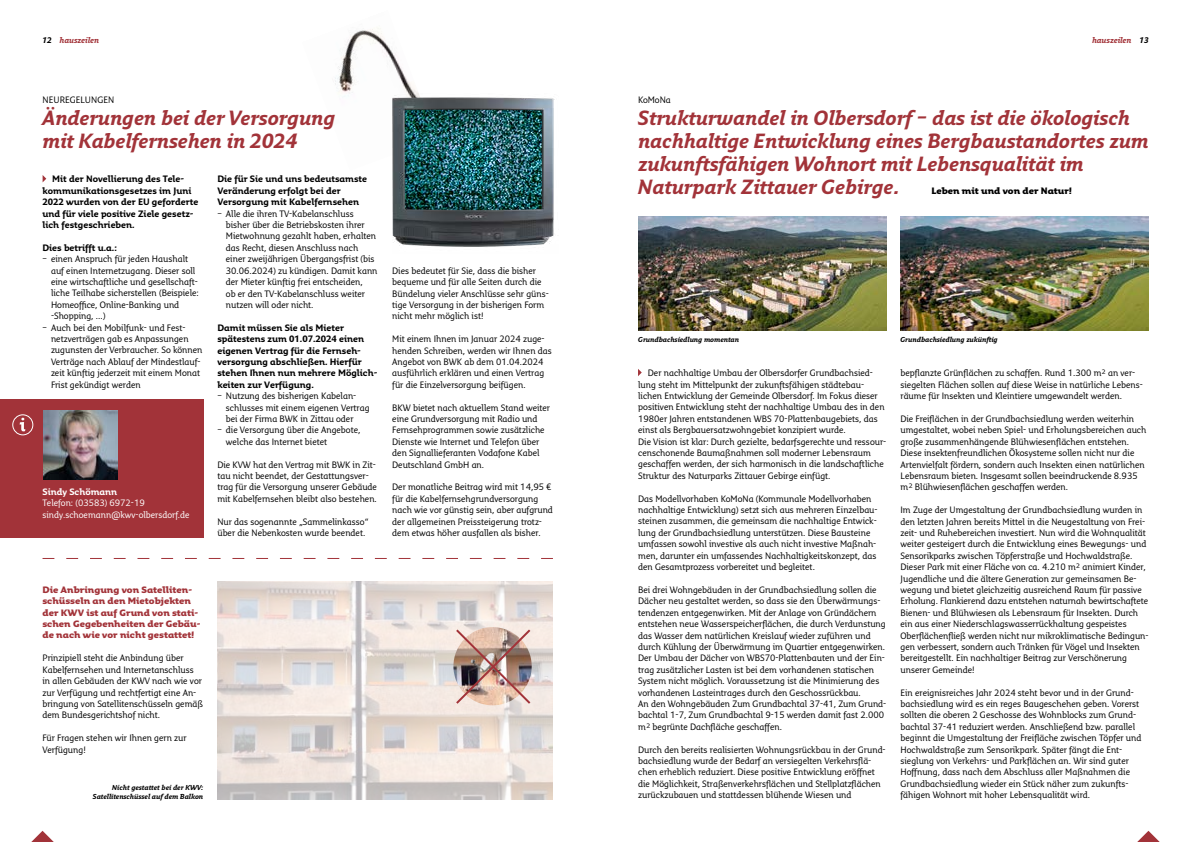
<style>
.page{position:relative;width:1191px;height:842px;background:#fff}
.page>*{position:absolute;margin:0;border:0;box-sizing:border-box;transform-origin:0 0}
.t1{font:italic 700 20px/22.8px "Fresco Informal Sans";color:#a23339}
.t2{font:9px/11.4px "Fresco Informal Sans";color:#000}
.t3{font:700 9px/11.4px "Fresco Informal Sans";color:#000}
.t4{font:900 9px/11.4px "Fresco Informal Sans";color:#a23339}
.t5{font:9px/11.4px "Fresco Informal Sans";color:#fff}
.t6{font:900 9px "Fresco Informal Sans";color:#000}
.t7{font:700 9px "Fresco Informal Sans";color:#fff}
.t8{font:italic 700 8px "Fresco Informal Sans";color:#a23339}
.t9{font:italic 700 7px/9px "Fresco Informal Sans";color:#000;text-align:right}
.s1{color:#000}
</style>
<div class="page">
<svg style="left:31px;top:831px;width:23px;height:11px"></svg>
<svg style="left:1137px;top:831px;width:23px;height:11px"></svg>
<img style="left:335px;top:28px;width:83px;height:69px">
<img style="left:217px;top:581px;width:336px;height:218px">
<svg style="left:43px;top:175px;width:3px;height:7px"></svg>
<div style="left:0;top:399px;width:203px;height:138px;background:#a23339"></div>
<img style="left:43px;top:411px;width:74px;height:68px">
<div style="left:12px;top:414px;width:21px;height:21px;border:1px solid #fff;border-radius:50%"></div>
<svg style="left:20px;top:418px;width:5px;height:13px"></svg>
<svg style="left:638px;top:369px;width:4px;height:7px"></svg>
<svg style="left:43px;top:558px;width:510px;height:1px"></svg>
<img style="left:532px;top:628px;width:11px;height:59px">
<img style="left:454px;top:627px;width:78px;height:79px">
<img style="left:392px;top:93px;width:163px;height:154px">
<img style="left:638px;top:217px;width:248px;height:114px">
<img style="left:900px;top:217px;width:248px;height:114px">
<p class="t8" style="left:43px;top:35px;width:58px"><span class="s1">12</span> hauszeilen</p>
<p class="t8" style="left:1092px;top:35px;width:58px">hauszeilen <span class="s1">13</span></p>
<p class="t2" style="left:43px;top:94px;width:73px">NEUREGELUNGEN</p>
<h1 class="t1" style="left:43px;top:107px;width:294px">Änderungen bei der Versorgung mit Kabelfernsehen in 2024</h1>
<p class="t3" style="left:43px;top:173px;width:157px;text-indent:10px">Mit der Novellierung des Tele&shy;kommunikationsgesetzes im Juni<br>2022 wurden von der EU geforderte und für viele positive Ziele gesetz&shy;lich festgeschrieben.</p>
<p class="t3" style="left:43px;top:242px;width:76px">Dies betrifft u.a.:</p>
<p class="t2" style="left:51px;top:253px;width:149px;text-indent:-9px">– einen Anspruch für jeden Haushalt auf einen Internetzugang. Dieser soll eine wirtschaftliche und gesellschaft&shy;liche Teilhabe sicherstellen (Beispiele:<br>Homeoffice, Online-Banking und -Shopping, …)</p>
<p class="t2" style="left:51px;top:322px;width:153px;text-indent:-9px">– Auch bei den Mobilfunk- und Fest&shy;netzverträgen gab es Anpassungen zugunsten der Verbraucher. So können Verträge nach Ablauf der Mindestlauf&shy;zeit künftig jederzeit mit einem Monat Frist gekündigt werden</p>
<p class="t7" style="left:43px;top:486px;width:76px">Sindy Schömann</p>
<p class="t5" style="left:43px;top:497px;width:148px">Telefon: (03583) 6972-19 sindy.schoemann@kwv-olbersdorf.de</p>
<p class="t3" style="left:217px;top:173px;width:151px">Die für Sie und uns bedeutsamste<br>Veränderung erfolgt bei der<br>Versorgung mit Kabelfernsehen</p>
<p class="t2" style="left:226px;top:208px;width:153px;text-indent:-9px">– Alle die ihren TV-Kabelanschluss bisher über die Betriebskosten ihrer Mietwohnung gezahlt haben, erhalten das Recht, diesen Anschluss nach einer zweijährigen Übergangsfrist (bis 30.06.2024) zu kündigen. Damit kann der Mieter künftig frei entscheiden,<br>ob er den TV-Kabelanschluss weiter nutzen will oder nicht.</p>
<p class="t3" style="left:217px;top:322px;width:161px">Damit müssen Sie als Mieter spätestens zum 01.07.2024 einen eigenen Vertrag für die Fernseh&shy;versorgung abschließen. Hierfür stehen Ihnen nun mehrere Möglich&shy;keiten zur Verfügung.</p>
<p class="t2" style="left:226px;top:390px;width:145px;text-indent:-9px">– Nutzung des bisherigen Kabelan&shy;schlusses mit einem eigenen Vertrag bei der Firma BWK in Zittau oder</p>
<p class="t2" style="left:226px;top:424px;width:136px;text-indent:-9px">– die Versorgung über die Angebote, welche das Internet bietet</p>
<p class="t2" style="left:217px;top:458px;width:161px">Die KVW hat den Vertrag mit BWK in Zit&shy;tau nicht beendet, der Gestattungsver&shy;trag für die Versorgung unserer Gebäude mit Kabelfernsehen bleibt also bestehen.</p>
<p class="t2" style="left:217px;top:515px;width:153px">Nur das sogenannte „Sammelinkasso“ über die Nebenkosten wurde beendet.</p>
<p class="t2" style="left:392px;top:265px;width:158px">Dies bedeutet für Sie, dass die bisher bequeme und für alle Seiten durch die Bündelung vieler Anschlüsse sehr güns&shy;tige Versorgung in der bisherigen Form nicht mehr möglich ist!</p>
<p class="t2" style="left:392px;top:333px;width:161px">Mit einem Ihnen im Januar 2024 zuge&shy;henden Schreiben, werden wir Ihnen das Angebot von BWK ab dem 01.04.2024 ausführlich erklären und einen Vertrag für die Einzelversorgung beifügen.</p>
<p class="t2" style="left:392px;top:401px;width:159px">BKW bietet nach aktuellem Stand weiter eine Grundversorgung mit Radio und Fernsehprogrammen sowie zusätzliche Dienste wie Internet und Telefon über den Signallieferanten Vodafone Kabel Deutschland GmbH an.</p>
<p class="t2" style="left:392px;top:481px;width:162px">Der monatliche Beitrag wird mit 14,95 € für die Kabelfernsehgrundversorgung nach wie vor günstig sein, aber aufgrund der allgemeinen Preissteigerung trotz&shy;dem etwas höher ausfallen als bisher.</p>
<p class="t4" style="left:43px;top:584px;width:159px">Die Anbringung von Satelliten&shy;schüsseln an den Mietobjekten der KWV ist auf Grund von stati&shy;schen Gegebenheiten der Gebäu&shy;de nach wie vor nicht gestattet!</p>
<p class="t2" style="left:43px;top:652px;width:162px">Prinzipiell steht die Anbindung über Kabelfernsehen und Internetanschluss in allen Gebäuden der KWV nach wie vor zur Verfügung und rechtfertigt eine An&shy;bringung von Satellitenschüsseln gemäß dem Bundesgerichtshof nicht.</p>
<p class="t2" style="left:43px;top:732px;width:146px">Für Fragen stehen wir Ihnen gern zur<br>Verfügung!</p>
<p class="t9" style="left:93px;top:783px;width:112px">Nicht gestattet bei der KWV:<br>Satellitenschüssel auf dem Balkon</p>
<p class="t2" style="left:638px;top:94px;width:34px">KoMoNa</p>
<h1 class="t1" style="left:638px;top:107px;width:512px">Strukturwandel in Olbersdorf – das ist die ökologisch nachhaltige Entwicklung eines Bergbaustandortes zum zukunftsfähigen Wohnort mit Lebensqualität im Naturpark Zittauer Gebirge.</h1>
<p class="t6" style="left:931px;top:185px;width:142px">Leben mit und von der Natur!</p>
<p class="t9" style="left:638px;top:335px;width:102px">Grundbachsiedlung momentan</p>
<p class="t9" style="left:900px;top:335px;width:99px">Grundbachsiedlung zukünftig</p>
<p class="t2" style="left:638px;top:367px;width:249px;text-indent:10px">Der nachhaltige Umbau der Olbersdorfer Grundbachsied&shy;lung steht im Mittelpunkt der zukunftsfähigen städtebau&shy;lichen Entwicklung der Gemeinde Olbersdorf. Im Fokus dieser positiven Entwicklung steht der nachhaltige Umbau des in den 1980er Jahren entstandenen WBS 70-Plattenbaugebiets, das einst als Bergbauersatzwohngebiet konzipiert wurde.<br>Die Vision ist klar: Durch gezielte, bedarfsgerechte und ressour&shy;censchonende Baumaßnahmen soll moderner Lebensraum geschaffen werden, der sich harmonisch in die landschaftliche Struktur des Naturparks Zittauer Gebirge einfügt.</p>
<p class="t2" style="left:638px;top:493px;width:241px">Das Modellvorhaben KoMoNa (Kommunale Modellvorhaben nachhaltige Entwicklung) setzt sich aus mehreren Einzelbau&shy;steinen zusammen, die gemeinsam die nachhaltige Entwick&shy;lung der Grundbachsiedlung unterstützen. Diese Bausteine umfassen sowohl investive als auch nicht investive Maßnah&shy;men, darunter ein umfassendes Nachhaltigkeitskonzept, das den Gesamtprozess vorbereitet und begleitet.</p>
<p class="t2" style="left:638px;top:584px;width:250px">Bei drei Wohngebäuden in der Grundbachsiedlung sollen die Dächer neu gestaltet werden, so dass sie den Überwärmungs&shy;tendenzen entgegenwirken. Mit der Anlage von Gründächern entstehen neue Wasserspeicherflächen, die durch Verdunstung das Wasser dem natürlichen Kreislauf wieder zuführen und durch Kühlung der Überwärmung im Quartier entgegenwirken.<br>Der Umbau der Dächer von WBS70-Plattenbauten und der Ein&shy;trag zusätzlicher Lasten ist bei dem vorhandenen statischen System nicht möglich. Voraussetzung ist die Minimierung des vorhandenen Lasteintrages durch den Geschossrückbau.<br>An den Wohngebäuden Zum Grundbachtal 37-41, Zum Grund&shy;bachtal 1-7, Zum Grundbachtal 9-15 werden damit fast 2.000 m² begrünte Dachfläche geschaffen.</p>
<p class="t2" style="left:638px;top:743px;width:249px">Durch den bereits realisierten Wohnungsrückbau in der Grund&shy;bachsiedlung wurde der Bedarf an versiegelten Verkehrsflä&shy;chen erheblich reduziert. Diese positive Entwicklung eröffnet die Möglichkeit, Straßenverkehrsflächen und Stellplatzflächen zurückzubauen und stattdessen blühende Wiesen und</p>
<p class="t2" style="left:900px;top:367px;width:244px">bepflanzte Grünflächen zu schaffen. Rund 1.300 m² an ver&shy;siegelten Flächen sollen auf diese Weise in natürliche Lebens&shy;räume für Insekten und Kleintiere umgewandelt werden.</p>
<p class="t2" style="left:900px;top:413px;width:247px">Die Freiflächen in der Grundbachsiedlung werden weiterhin umgestaltet, wobei neben Spiel- und Erholungsbereichen auch große zusammenhängende Blühwiesenflächen entstehen.<br>Diese insektenfreundlichen Ökosysteme sollen nicht nur die Artenvielfalt fördern, sondern auch Insekten einen natürlichen Lebensraum bieten. Insgesamt sollen beeindruckende 8.935 m² Blühwiesenflächen geschaffen werden.</p>
<p class="t2" style="left:900px;top:504px;width:250px">Im Zuge der Umgestaltung der Grundbachsiedlung wurden in den letzten Jahren bereits Mittel in die Neugestaltung von Frei&shy;zeit- und Ruhebereichen investiert. Nun wird die Wohnqualität weiter gesteigert durch die Entwicklung eines Bewegungs- und Sensorikparks zwischen Töpferstraße und Hochwaldstraße.<br>Dieser Park mit einer Fläche von ca. 4.210 m² animiert Kinder, Jugendliche und die ältere Generation zur gemeinsamen Be&shy;wegung und bietet gleichzeitig ausreichend Raum für passive Erholung. Flankierend dazu entstehen naturnah bewirtschaftete Bienen- und Blühwiesen als Lebensraum für Insekten. Durch ein aus einer Niederschlagswasserrückhaltung gespeistes Oberflächenfließ werden nicht nur mikroklimatische Bedingun&shy;gen verbessert, sondern auch Tränken für Vögel und Insekten bereitgestellt. Ein nachhaltiger Beitrag zur Verschönerung unserer Gemeinde!</p>
<p class="t2" style="left:900px;top:686px;width:242px">Ein ereignisreiches Jahr 2024 steht bevor und in der Grund&shy;bachsiedlung wird es ein reges Baugeschehen geben. Vorerst sollten die oberen 2 Geschosse des Wohnblocks zum Grund&shy;bachtal 37-41 reduziert werden. Anschließend bzw. parallel beginnt die Umgestaltung der Freifläche zwischen Töpfer und Hochwaldstraße zum Sensorikpark. Später fängt die Ent&shy;sieglung von Verkehrs- und Parkflächen an. Wir sind guter Hoffnung, dass nach dem Abschluss aller Maßnahmen die Grundbachsiedlung wieder ein Stück näher zum zukunfts&shy;fähigen Wohnort mit hoher Lebensqualität wird.</p>
</div>
